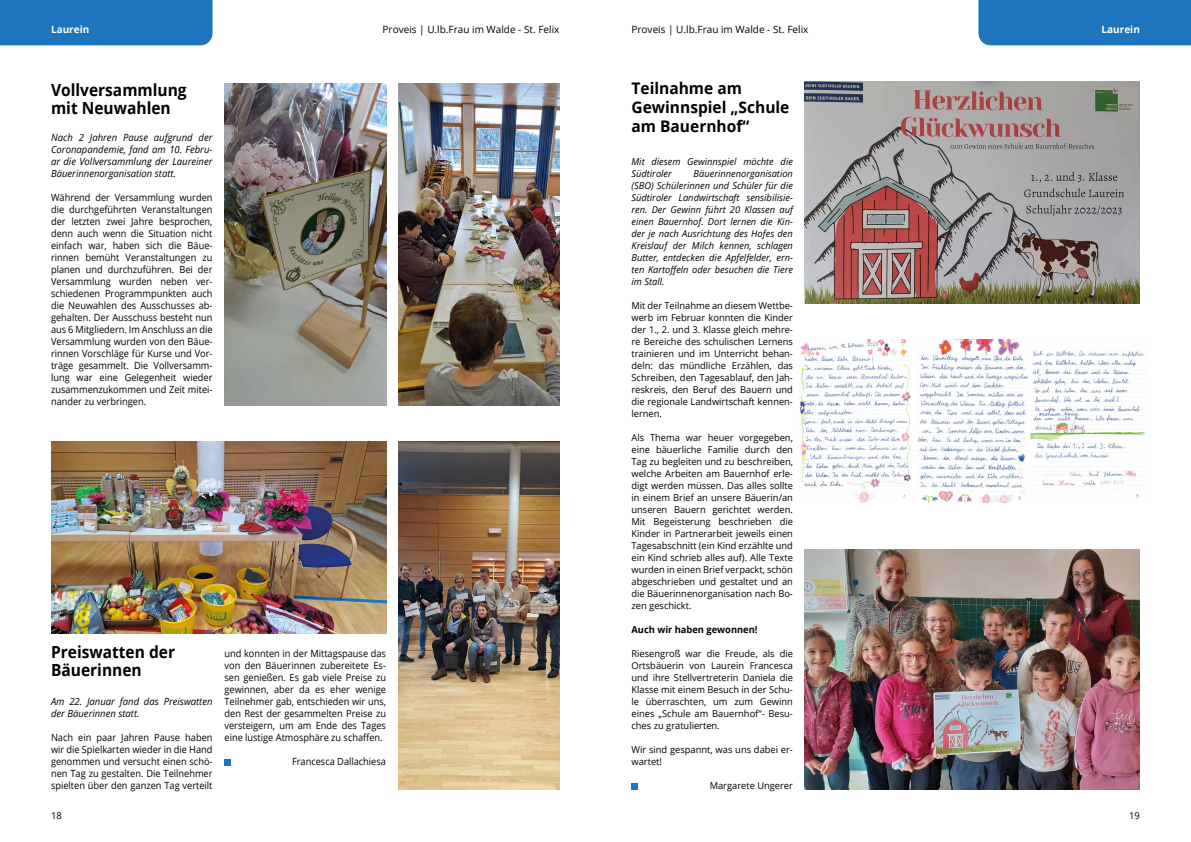
<style>
.page{position:relative;width:1191px;height:842px;background:#fff}
.page>*{position:absolute;margin:0;border:0;box-sizing:border-box;transform-origin:0 0}
.t1{font:700 16.6px/18px "Open Sans";color:#000;scale:.93 1}
.t2{font:700 16px/19.2px "Open Sans";color:#000}
.t3{font:10px "Open Sans";color:#000}
.t4{font:700 10px "Open Sans";color:#fff}
.t5{font:9.9px/12px "Open Sans";color:#000;text-align:justify;scale:.93 1}
.t6{font:italic 9.9px/12px "Open Sans";color:#000;text-align:justify;scale:.96 1}
.t7{font:9.5px/12px "Open Sans";color:#000;text-align:justify}
.t8{font:italic 9.5px/12px "Open Sans";color:#000}
.t9{font:700 9.5px "Open Sans";color:#000}
</style>
<div class="page">
<div style="left:631px;top:783px;width:7px;height:6px;background:#1c75bd"></div>
<div style="left:0;top:0;width:212px;height:45px;background:#1c75bd"></div>
<div style="left:978px;top:0;width:213px;height:45px;background:#1c75bd"></div>
<img style="left:800px;top:339px;width:345px;height:164px">
<img style="left:805px;top:549px;width:335px;height:240px">
<img style="left:805px;top:81px;width:335px;height:222px">
<div style="left:224px;top:759px;width:7px;height:6px;background:#1c75bd"></div>
<img style="left:224px;top:84px;width:162px;height:321px">
<img style="left:398px;top:84px;width:161px;height:321px">
<img style="left:51px;top:441px;width:335px;height:192px">
<img style="left:398px;top:441px;width:161px;height:348px">
<p class="t4" style="left:51px;top:22px;width:40px">Laurein</p>
<p class="t3" style="left:382px;top:22px;width:178px">Proveis | U.lb.Frau im Walde - St. Felix</p>
<p class="t3" style="left:631px;top:22px;width:178px">Proveis | U.lb.Frau im Walde - St. Felix</p>
<p class="t4" style="left:1101px;top:22px;width:40px">Laurein</p>
<h1 class="t1" style="left:51px;top:80px;width:147px">Vollversammlung mit Neuwahlen</h1>
<p class="t6" style="left:51px;top:131px;width:170px">Nach 2 Jahren Pause aufgrund der Coronapandemie, fand am 10. Febru&shy;ar die Vollversammlung der Laureiner Bäuerinnenorganisation statt.</p>
<p class="t5" style="left:51px;top:192px;width:175px">Während der Versammlung wurden die durchgeführten Veranstaltungen der letzten zwei Jahre besprochen, denn auch wenn die Situation nicht einfach war, haben sich die Bäue&shy;rinnen bemüht Veranstaltungen zu planen und durchzuführen. Bei der Versammlung wurden neben ver&shy;schiedenen Programmpunkten auch die Neuwahlen des Ausschusses ab&shy;gehalten. Der Ausschuss besteht nun aus 6 Mitgliedern. Im Anschluss an die Versammlung wurden von den Bäue&shy;rinnen Vorschläge für Kurse und Vor&shy;träge gesammelt. Die Vollversamm&shy;lung war eine Gelegenheit wieder zusammenzukommen und Zeit mitei&shy;nander zu verbringen.</p>
<h1 class="t1" style="left:51px;top:642px;width:135px">Preiswatten der<br>Bäuerinnen</h1>
<p class="t6" style="left:51px;top:695px;width:170px">Am 22. Januar fand das Preiswatten der Bäuerinnen statt.</p>
<p class="t5" style="left:51px;top:732px;width:175px">Nach ein paar Jahren Pause haben wir die Spielkarten wieder in die Hand genommen und versucht einen schö&shy;nen Tag zu gestalten. Die Teilnehmer spielten über den ganzen Tag verteilt</p>
<p class="t5" style="left:224px;top:648px;width:175px">und konnten in der Mittagspause das von den Bäuerinnen zubereitete Es&shy;sen genießen. Es gab viele Preise zu gewinnen, aber da es eher wenige Teilnehmer gab, entschieden wir uns, den Rest der gesammelten Preise zu versteigern, um am Ende des Tages eine lustige Atmosphäre zu schaffen.</p>
<p class="t5" style="left:292px;top:756px;width:102px">Francesca Dallachiesa</p>
<h2 class="t2" style="left:631px;top:78px;width:159px">Teilnahme am<br>Gewinnspiel „Schule am Bauernhof“</h2>
<p class="t8" style="left:631px;top:156px;width:163px">Mit diesem Gewinnspiel möchte die<br>Südtiroler</p>
<p class="t8" style="left:631px;top:168px;width:163px;text-align:justify;text-indent:62px">Bäuerinnenorganisation (SBO) Schülerinnen und Schüler für die Südtiroler Landwirtschaft sensibilisie&shy;ren. Der Gewinn führt 20 Klassen auf einen Bauernhof. Dort lernen die Kin&shy;der je nach Ausrichtung des Hofes den Kreislauf der Milch kennen, schlagen Butter, entdecken die Apfelfelder, ern&shy;ten Kartoffeln oder besuchen die Tiere im Stall.</p>
<p class="t7" style="left:631px;top:300px;width:163px">Mit der Teilnahme an diesem Wettbe&shy;werb im Februar konnten die Kinder der 1., 2. und 3. Klasse gleich mehre&shy;re Bereiche des schulischen Lernens trainieren und im Unterricht behan&shy;deln: das mündliche Erzählen, das Schreiben, den Tagesablauf, den Jah&shy;reskreis, den Beruf des Bauern und die regionale Landwirtschaft kennen&shy;lernen.</p>
<p class="t7" style="left:631px;top:432px;width:163px">Als Thema war heuer vorgegeben, eine bäuerliche Familie durch den Tag zu begleiten und zu beschreiben, welche Arbeiten am Bauernhof erle&shy;digt werden müssen. Das alles sollte in einem Brief an unsere Bäuerin/an unseren Bauern gerichtet werden.<br>Mit Begeisterung beschrieben die Kinder in Partnerarbeit jeweils einen Tagesabschnitt (ein Kind erzählte und ein Kind schrieb alles auf). Alle Texte wurden in einen Brief verpackt, schön abgeschrieben und gestaltet und an die Bäuerinnenorganisation nach Bo&shy;zen geschickt.</p>
<p class="t9" style="left:631px;top:623px;width:128px">Auch wir haben gewonnen!</p>
<p class="t7" style="left:631px;top:648px;width:163px">Riesengroß war die Freude, als die Ortsbäuerin von Laurein Francesca und ihre Stellvertreterin Daniela die Klasse mit einem Besuch in der Schu&shy;le überraschten, um zum Gewinn eines „Schule am Bauernhof“- Besu&shy;ches zu gratulierten.</p>
<p class="t7" style="left:631px;top:744px;width:163px">Wir sind gespannt, was uns dabei er&shy;wartet!</p>
<p class="t7" style="left:709px;top:780px;width:85px">Margarete Ungerer</p>
<p class="t7" style="left:51px;top:810px;width:12px">18</p>
<p class="t7" style="left:1129px;top:810px;width:12px">19</p>
</div>
